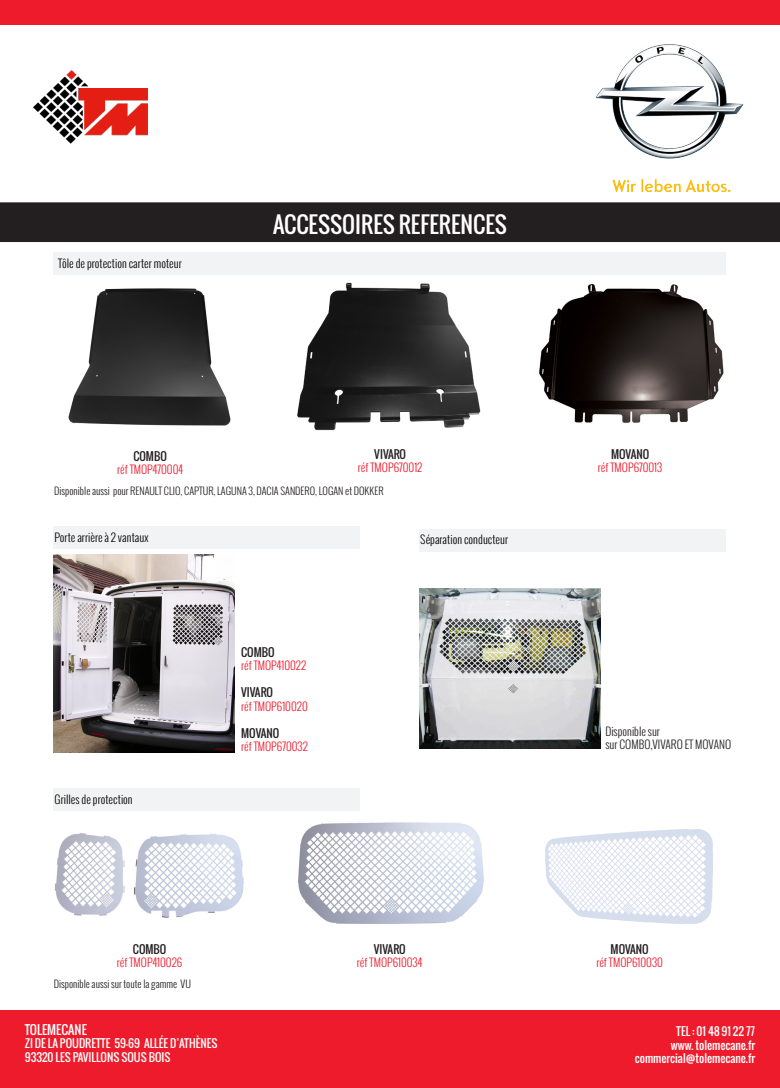
<style>
.page{position:relative;width:780px;height:1088px;background:#fff}
.page>*{position:absolute;margin:0;border:0;box-sizing:border-box;transform-origin:0 0}
.t1{font:22.5px "Oswald";color:#fff}
.t2{font:12.5px "Oswald";color:#fff}
.t3{font:300 11.25px "Oswald";color:#ee1b2c}
.t4{font:11.25px/13.5px "Oswald";color:#fff}
.t5{font:300 11.25px "Oswald";color:#000}
.t6{font:11.25px "Oswald";color:#231f20}
.t7{font:300 11.25px "Oswald";color:#231f20}
.t8{font:300 10px "Oswald";color:#231f20}
</style>
<div class="page">
<div style="left:0;top:0;width:780px;height:25px;background:#ee1b2c"></div>
<img style="left:34px;top:70px;width:114px;height:74px">
<div style="left:0;top:203px;width:779px;height:38px;background:#231f20"></div>
<div style="left:0;top:202px;width:780px;height:40px;border:1px solid #231f20"></div>
<div style="left:0;top:1010px;width:780px;height:78px;background:#ee1b2c"></div>
<img style="left:68px;top:288px;width:163px;height:138px">
<img style="left:419px;top:589px;width:181px;height:160px">
<img style="left:54px;top:554px;width:181px;height:199px">
<img style="left:297px;top:282px;width:184px;height:149px">
<img style="left:539px;top:284px;width:185px;height:139px">
<div style="left:53px;top:252px;width:672px;height:23px;background:#f2f3f4"></div>
<div style="left:418px;top:529px;width:307px;height:22px;background:#f2f3f4"></div>
<div style="left:53px;top:526px;width:307px;height:23px;background:#f2f3f4"></div>
<div style="left:53px;top:788px;width:307px;height:23px;background:#f2f3f4"></div>
<img style="left:545px;top:829px;width:168px;height:95px">
<img style="left:298px;top:822px;width:186px;height:102px">
<img style="left:54px;top:833px;width:190px;height:85px">
<img style="left:595px;top:44px;width:149px;height:149px">
<p class="t5" style="left:58px;top:256px;width:125px">Tôle de protection carter moteur</p>
<p class="t6" style="left:133px;top:447px;width:35px">COMBO</p>
<p class="t3" style="left:117px;top:462px;width:67px">réf TMOP470004</p>
<p class="t1" style="left:273px;top:207px;width:235px">ACCESSOIRES REFERENCES</p>
<p class="t6" style="left:374px;top:445px;width:33px">VIVARO</p>
<p class="t3" style="left:358px;top:460px;width:66px">réf TMOP670012</p>
<p class="t8" style="left:54px;top:484px;width:331px">Disponible aussi pour RENAULT CLIO, CAPTUR, LAGUNA 3, DACIA SANDERO, LOGAN et DOKKER</p>
<p class="t5" style="left:54px;top:529px;width:96px">Porte arrière à 2 vantaux</p>
<p class="t5" style="left:420px;top:532px;width:89px">Séparation conducteur</p>
<p class="t5" style="left:55px;top:792px;width:80px">Grilles de protection</p>
<p class="t6" style="left:241px;top:643px;width:35px">COMBO</p>
<p class="t3" style="left:241px;top:658px;width:67px">réf TMOP410022</p>
<p class="t6" style="left:241px;top:684px;width:33px">VIVARO</p>
<p class="t3" style="left:241px;top:698px;width:68px">réf TMOP610020</p>
<p class="t6" style="left:241px;top:724px;width:40px">MOVANO</p>
<p class="t3" style="left:241px;top:739px;width:68px">réf TMOP670032</p>
<p class="t6" style="left:133px;top:940px;width:35px">COMBO</p>
<p class="t3" style="left:117px;top:955px;width:67px">réf TMOP410026</p>
<p class="t8" style="left:54px;top:977px;width:139px">Disponible aussi sur toute la gamme VU</p>
<p class="t6" style="left:374px;top:940px;width:33px">VIVARO</p>
<p class="t3" style="left:357px;top:955px;width:67px">réf TMOP610034</p>
<p class="t6" style="left:611px;top:445px;width:40px">MOVANO</p>
<p class="t3" style="left:598px;top:460px;width:66px">réf TMOP670013</p>
<p class="t7" style="left:605px;top:723px;width:56px">Disponible sur</p>
<p class="t7" style="left:605px;top:737px;width:127px">sur COMBO,VIVARO ET MOVANO</p>
<p class="t6" style="left:610px;top:940px;width:40px">MOVANO</p>
<p class="t3" style="left:596px;top:955px;width:68px">réf TMOP610030</p>
<p class="t2" style="left:25px;top:1020px;width:64px">TOLEMECANE</p>
<p class="t4" style="left:25px;top:1037px;width:194px">ZI DE LA POUDRETTE 59-69 ALLÉE D’ATHÈNES<br>93320 LES PAVILLONS SOUS BOIS</p>
<p class="t4" style="left:634px;top:1024px;width:122px;text-align:right">TEL : 01 48 91 22 77<br>www. tolemecane.fr commercial@tolemecane.fr</p>
</div>
